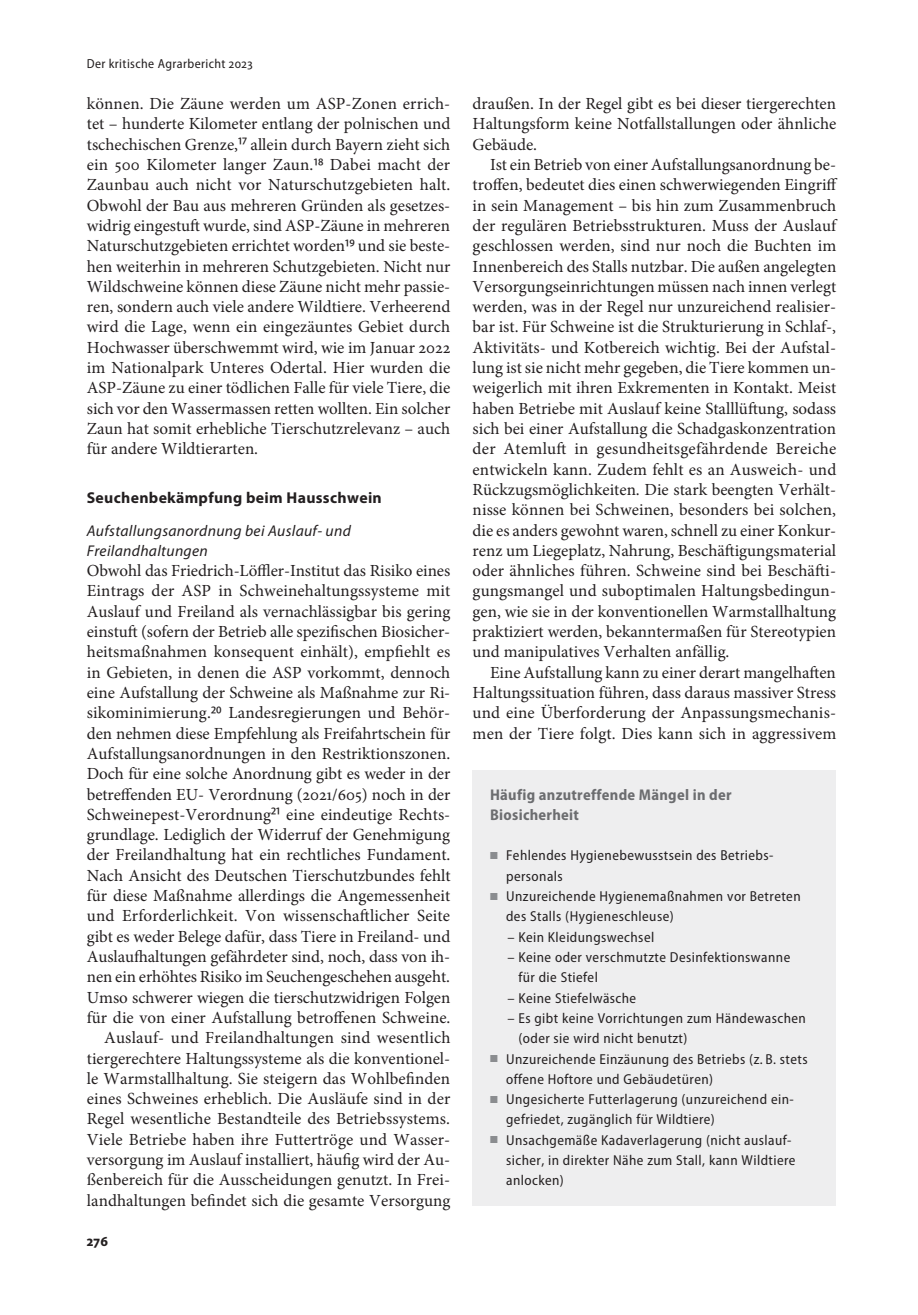
<style>
.page{position:relative;width:918px;height:1315px;background:#fff}
.page>*{position:absolute;margin:0;border:0;box-sizing:border-box;transform-origin:0 0}
.t1{font:16.97px/20.3px "Minion Pro";color:#231f20;text-align:justify}
.t2{font:700 15.75px "Myriad Pro";letter-spacing:.02em;color:#231f20}
.t3{font:italic 15.58px/20.3px "Myriad Pro";letter-spacing:.02em;color:#231f20}
.t4{font:700 semi-condensed 15.58px/20.3px "Myriad Pro";letter-spacing:.02em;color:#6c6d70}
.t5{font:700 semi-condensed 14.88px "Myriad Pro";color:#231f20}
.t6{font:semi-condensed 14.35px/20.3px "Myriad Pro";letter-spacing:.03em;color:#231f20}
.t7{font:semi-condensed 13.12px "Myriad Pro";letter-spacing:.03em;color:#231f20}
.s1{font-family:"Myriad Pro";font-stretch:semi-condensed;font-size:17.5px}
.s2{color:#8a8c8f}
</style>
<div class="page">
<div style="left:472px;top:770px;width:364px;height:435px;background:#eeeeef"></div>
<p class="t7" style="left:87px;top:57px;width:167px">Der kritische Agrarbericht 2023</p>
<p class="t1" style="left:87px;top:94px;width:365px">können. Die Zäune werden um ASP-Zonen errich&shy;tet – hunderte Kilometer entlang der polnischen und tschechischen Grenze,<span class="s1">17</span> allein durch Bayern zieht sich ein 500 Kilometer langer Zaun.<span class="s1">18</span> Dabei macht der Zaunbau auch nicht vor Naturschutzgebieten halt.<br>Obwohl der Bau aus mehreren Gründen als gesetzes&shy;widrig eingestuft wurde, sind ASP-Zäune in mehreren Naturschutzgebieten errichtet worden<span class="s1">19</span> und sie beste&shy;hen weiterhin in mehreren Schutzgebieten. Nicht nur Wildschweine können diese Zäune nicht mehr passie&shy;ren, sondern auch viele andere Wildtiere. Verheerend wird die Lage, wenn ein eingezäuntes Gebiet durch Hochwasser überschwemmt wird, wie im Januar 2022 im Nationalpark Unteres Odertal. Hier wurden die ASP-Zäune zu einer tödlichen Falle für viele Tiere, die sich vor den Wassermassen retten wollten. Ein solcher Zaun hat somit erhebliche Tierschutzrelevanz – auch für andere Wildtierarten.</p>
<p class="t2" style="left:87px;top:488px;width:296px">Seuchenbekämpfung beim Hausschwein</p>
<p class="t3" style="left:87px;top:520px;width:266px">Aufstallungsanordnung bei Auslauf- und<br>Freilandhaltungen</p>
<p class="t1" style="left:87px;top:560px;width:365px;text-align:right">Obwohl das Friedrich-Löffler-Institut das Risiko eines Eintrags der ASP in Schweinehaltungssysteme mit Auslauf und Freiland als vernachlässigbar bis gering einstuft (sofern der Betrieb alle spezifischen Biosicher&shy;heitsmaßnahmen konsequent einhält), empfiehlt es in Gebieten, in denen die ASP vorkommt, dennoch eine Aufstallung der Schweine als Maßnahme zur Ri&shy;sikominimierung.<span class="s1">20</span> Landesregierungen und Behör&shy;den nehmen diese Empfehlung als Freifahrtschein für Aufstallungsanordnungen in den Restriktionszonen.<br>Doch für eine solche Anordnung gibt es weder in der betreffenden EU- Verordnung (2021/605) noch in der Schweinepest-Verordnung<span class="s1">21</span> eine eindeutige Rechts&shy;grundlage. Lediglich der Widerruf der Genehmigung der Freilandhaltung hat ein rechtliches Fundament.<br>Nach Ansicht des Deutschen Tierschutzbundes fehlt für diese Maßnahme allerdings die Angemessenheit und Erforderlichkeit. Von wissenschaftlicher Seite gibt es weder Belege dafür, dass Tiere in Freiland- und Auslaufhaltungen gefährdeter sind, noch, dass von ih&shy;nen ein erhöhtes Risiko im Seuchengeschehen ausgeht.<br>Umso schwerer wiegen die tierschutzwidrigen Folgen für die von einer Aufstallung betroffenen Schweine.<br>Auslauf- und Freilandhaltungen sind wesentlich tiergerechtere Haltungssysteme als die konventionel&shy;le Warmstallhaltung. Sie steigern das Wohlbefinden eines Schweines erheblich. Die Ausläufe sind in der Regel wesentliche Bestandteile des Betriebssystems.<br>Viele Betriebe haben ihre Futtertröge und Wasser&shy;versorgung im Auslauf installiert, häufig wird der Au&shy;ßenbereich für die Ausscheidungen genutzt. In Frei&shy;landhaltungen befindet sich die gesamte Versorgung</p>
<p class="t5" style="left:87px;top:1233px;width:23px">276</p>
<p class="t1" style="left:472px;top:94px;width:365px">draußen. In der Regel gibt es bei dieser tiergerechten Haltungsform keine Notfallstallungen oder ähnliche Gebäude.</p>
<p class="t1" style="left:472px;top:154px;width:366px;text-indent:17px">Ist ein Betrieb von einer Aufstallungsanordnung be&shy;troffen, bedeutet dies einen schwerwiegenden Eingriff in sein Management – bis hin zum Zusammenbruch der regulären Betriebsstrukturen. Muss der Auslauf geschlossen werden, sind nur noch die Buchten im Innenbereich des Stalls nutzbar. Die außen angelegten Versorgungseinrichtungen müssen nach innen verlegt werden, was in der Regel nur unzureichend realisier&shy;bar ist. Für Schweine ist die Strukturierung in Schlaf-, Aktivitäts- und Kotbereich wichtig. Bei der Aufstal&shy;lung ist sie nicht mehr gegeben, die Tiere kommen un&shy;weigerlich mit ihren Exkrementen in Kontakt. Meist haben Betriebe mit Auslauf keine Stalllüftung, sodass sich bei einer Aufstallung die Schadgaskonzentration der Atemluft in gesundheitsgefährdende Bereiche entwickeln kann. Zudem fehlt es an Ausweich- und Rückzugsmöglichkeiten. Die stark beengten Verhält&shy;nisse können bei Schweinen, besonders bei solchen, die es anders gewohnt waren, schnell zu einer Konkur&shy;renz um Liegeplatz, Nahrung, Beschäftigungsmaterial oder ähnliches führen. Schweine sind bei Beschäfti&shy;gungsmangel und suboptimalen Haltungsbedingun&shy;gen, wie sie in der konventionellen Warmstallhaltung praktiziert werden, bekanntermaßen für Stereotypien und manipulatives Verhalten anfällig.</p>
<p class="t1" style="left:472px;top:662px;width:365px;text-indent:17px">Eine Aufstallung kann zu einer derart mangelhaften Haltungssituation führen, dass daraus massiver Stress und eine Überforderung der Anpassungsmechanis&shy;men der Tiere folgt. Dies kann sich in aggressivem</p>
<p class="t4" style="left:490px;top:784px;width:243px">Häufig anzutreffende Mängel in der<br>Biosicherheit</p>
<p class="t6" style="left:506px;top:846px;width:268px;text-indent:-16px"><span class="s2">■</span> Fehlendes Hygienebewusstsein des Betriebs&shy;personals</p>
<p class="t6" style="left:506px;top:886px;width:296px;text-indent:-16px"><span class="s2">■</span> Unzureichende Hygienemaßnahmen vor Betreten des Stalls (Hygieneschleuse)</p>
<p class="t6" style="left:507px;top:927px;width:148px">– Kein Kleidungswechsel</p>
<p class="t6" style="left:518px;top:947px;width:273px;text-indent:-11px">– Keine oder verschmutzte Desinfektionswanne für die Stiefel</p>
<p class="t6" style="left:507px;top:988px;width:130px">– Keine Stiefelwäsche</p>
<p class="t6" style="left:518px;top:1008px;width:289px;text-indent:-11px">– Es gibt keine Vorrichtungen zum Händewaschen (oder sie wird nicht benutzt)</p>
<p class="t6" style="left:506px;top:1049px;width:303px;text-indent:-16px"><span class="s2">■</span> Unzureichende Einzäunung des Betriebs (z. B. stets offene Hoftore und Gebäudetüren)</p>
<p class="t6" style="left:506px;top:1089px;width:288px;text-indent:-16px"><span class="s2">■</span> Ungesicherte Futterlagerung (unzureichend ein&shy;gefriedet, zugänglich für Wildtiere)</p>
<p class="t6" style="left:506px;top:1130px;width:291px;text-indent:-16px"><span class="s2">■</span> Unsachgemäße Kadaverlagerung (nicht auslauf&shy;sicher, in direkter Nähe zum Stall, kann Wildtiere anlocken)</p>
</div>
